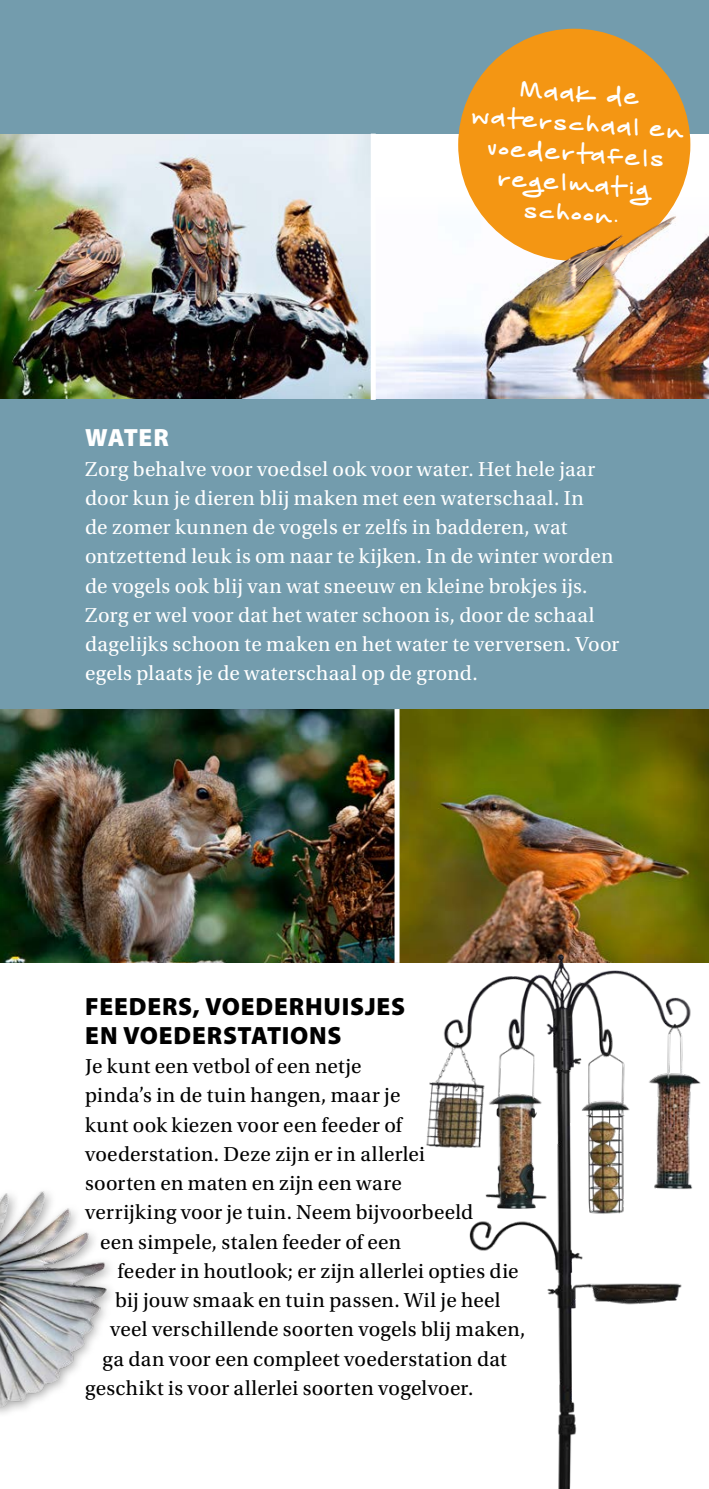
<style>
.page{position:relative;width:709px;height:1489px;background:#fff}
.page>*{position:absolute;margin:0;border:0;box-sizing:border-box;transform-origin:0 0}
.t1{font:300 32.5px/30px "Another Birdhouse";color:#fff;text-align:center}
.t2{font:900 25px/29.2px "Myriad Pro";letter-spacing:.03em;color:#000}
.t3{font:900 25px "Myriad Pro";letter-spacing:.005em;color:#fff}
.t4{font:21.25px "Utopia Std";letter-spacing:.015em;color:#000}
.t5{font:21.25px/29.2px "Utopia Std";letter-spacing:.015em;color:#fff}
</style>
<div class="page">
<img style="left:399px;top:709px;width:310px;height:253px">
<img style="left:0;top:134px;width:371px;height:266px">
<img style="left:376px;top:197px;width:333px;height:203px">
<div style="left:0;top:0;width:709px;height:134px;background:#739cad"></div>
<div style="left:0;top:400px;width:709px;height:309px;background:#739cad"></div>
<img style="left:407px;top:924px;width:302px;height:564px">
<img style="left:0;top:1191px;width:111px;height:223px">
<img style="left:0;top:709px;width:394px;height:253px">
<div style="left:458px;top:29px;width:232px;height:232px;background:#f49613;border-radius:50%"></div>
<h1 class="t1" style="left:474px;top:72px;width:215px;rotate:4deg">Maak de waterschaal en voedertafels regelmatig schoon.</h1>
<p class="t3" style="left:85px;top:421px;width:85px">WATER</p>
<p class="t5" style="left:85px;top:454px;width:536px">Zorg behalve voor voedsel ook voor water. Het hele jaar door kun je dieren blij maken met een waterschaal. In<br>de zomer kunnen de vogels er zelfs in badderen, wat ontzettend leuk is om naar te kijken. In de winter worden de vogels ook blij van wat sneeuw en kleine brokjes ijs.<br>Zorg er wel voor dat het water schoon is, door de schaal dagelijks schoon te maken en het water te verversen. Voor egels plaats je de waterschaal op de grond.</p>
<p class="t2" style="left:85px;top:990px;width:321px">FEEDERS, VOEDERHUISJES<br>EN VOEDERSTATIONS</p>
<p class="t4" style="left:85px;top:1054px;width:278px">Je kunt een vetbol of een netje</p>
<p class="t4" style="left:85px;top:1083px;width:317px">pinda’s in de tuin hangen, maar je</p>
<p class="t4" style="left:85px;top:1113px;width:318px">kunt ook kiezen voor een feeder of</p>
<p class="t4" style="left:85px;top:1142px;width:341px">voederstation. Deze zijn er in allerlei</p>
<p class="t4" style="left:85px;top:1171px;width:318px">soorten en maten en zijn een ware</p>
<p class="t4" style="left:85px;top:1200px;width:390px">verrijking voor je tuin. Neem bijvoorbeeld</p>
<p class="t4" style="left:100px;top:1230px;width:303px">een simpele, stalen feeder of een</p>
<p class="t4" style="left:118px;top:1259px;width:402px">feeder in houtlook; er zijn allerlei opties die</p>
<p class="t4" style="left:115px;top:1288px;width:387px">bij jouw smaak en tuin passen. Wil je heel</p>
<p class="t4" style="left:110px;top:1317px;width:417px">veel verschillende soorten vogels blij maken,</p>
<p class="t4" style="left:103px;top:1347px;width:406px">ga dan voor een compleet voederstation dat</p>
<p class="t4" style="left:85px;top:1376px;width:390px">geschikt is voor allerlei soorten vogelvoer.</p>
</div>
